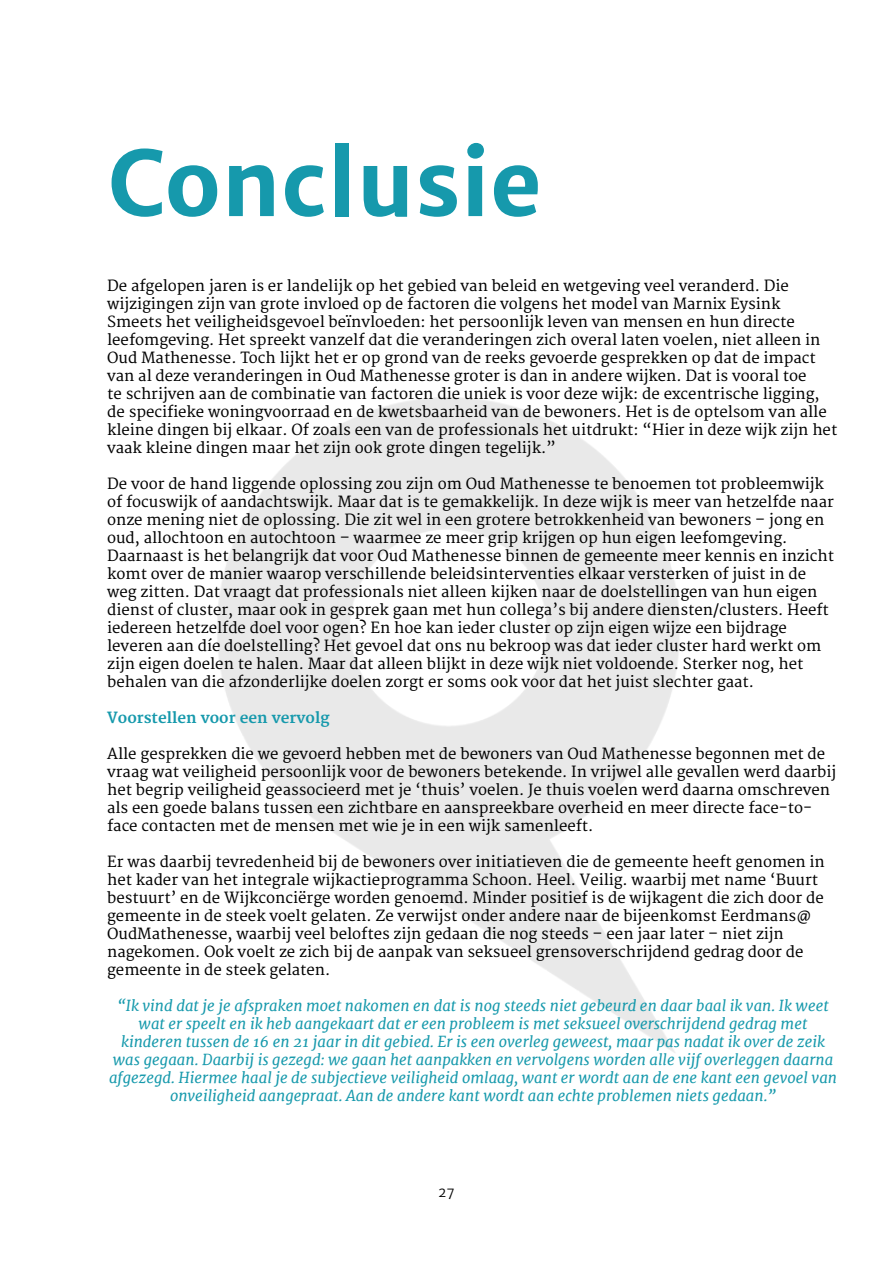
<style>
.page{position:relative;width:893px;height:1263px;background:#fff}
.page>*{position:absolute;margin:0;border:0;box-sizing:border-box;transform-origin:0 0}
.t1{font:700 90px "Merriweather Sans";color:#1699ac}
.t2{font:15px/18px "Merriweather";color:#000}
.t3{font:italic 15px/18px "Merriweather";color:#1699ac;text-align:center}
.t4{font:700 15px "Merriweather";color:#1699ac}
.t5{font:13.5px "Merriweather Sans";color:#000}
</style>
<div class="page">
<h1 class="t1" style="left:107px;top:128px;width:436px">Conclusie</h1>
<p class="t2" style="left:107px;top:277px;width:732px">De afgelopen jaren is er landelijk op het gebied van beleid en wetgeving veel veranderd. Die wijzigingen zijn van grote invloed op de factoren die volgens het model van Marnix Eysink Smeets het veiligheidsgevoel beïnvloeden: het persoonlijk leven van mensen en hun directe leefomgeving. Het spreekt vanzelf dat die veranderingen zich overal laten voelen, niet alleen in Oud Mathenesse. Toch lijkt het er op grond van de reeks gevoerde gesprekken op dat de impact van al deze veranderingen in Oud Mathenesse groter is dan in andere wijken. Dat is vooral toe<br>te schrijven aan de combinatie van factoren die uniek is voor deze wijk: de excentrische ligging, de specifieke woningvoorraad en de kwetsbaarheid van de bewoners. Het is de optelsom van alle kleine dingen bij elkaar. Of zoals een van de professionals het uitdrukt: “Hier in deze wijk zijn het vaak kleine dingen maar het zijn ook grote dingen tegelijk.”</p>
<p class="t2" style="left:107px;top:475px;width:728px">De voor de hand liggende oplossing zou zijn om Oud Mathenesse te benoemen tot probleemwijk of focuswijk of aandachtswijk. Maar dat is te gemakkelijk. In deze wijk is meer van hetzelfde naar onze mening niet de oplossing. Die zit wel in een grotere betrokkenheid van bewoners – jong en oud, allochtoon en autochtoon – waarmee ze meer grip krijgen op hun eigen leefomgeving.<br>Daarnaast is het belangrijk dat voor Oud Mathenesse binnen de gemeente meer kennis en inzicht komt over de manier waarop verschillende beleidsinterventies elkaar versterken of juist in de weg zitten. Dat vraagt dat professionals niet alleen kijken naar de doelstellingen van hun eigen dienst of cluster, maar ook in gesprek gaan met hun collega’s bij andere diensten/clusters. Heeft iedereen hetzelfde doel voor ogen? En hoe kan ieder cluster op zijn eigen wijze een bijdrage leveren aan díe doelstelling? Het gevoel dat ons nu bekroop was dat ieder cluster hard werkt om zijn eigen doelen te halen. Maar dat alleen blijkt in deze wijk niet voldoende. Sterker nog, het behalen van die afzonderlijke doelen zorgt er soms ook voor dat het juist slechter gaat.</p>
<p class="t4" style="left:107px;top:709px;width:224px">Voorstellen voor een vervolg</p>
<p class="t2" style="left:107px;top:745px;width:730px">Alle gesprekken die we gevoerd hebben met de bewoners van Oud Mathenesse begonnen met de vraag wat veiligheid persoonlijk voor de bewoners betekende. In vrijwel alle gevallen werd daarbij het begrip veiligheid geassocieerd met je ‘thuis’ voelen. Je thuis voelen werd daarna omschreven als een goede balans tussen een zichtbare en aanspreekbare overheid en meer directe face-to&shy;face contacten met de mensen met wie je in een wijk samenleeft.</p>
<p class="t2" style="left:107px;top:853px;width:719px">Er was daarbij tevredenheid bij de bewoners over initiatieven die de gemeente heeft genomen in het kader van het integrale wijkactieprogramma Schoon. Heel. Veilig. waarbij met name ‘Buurt bestuurt’ en de Wijkconciërge worden genoemd. Minder positief is de wijkagent die zich door de gemeente in de steek voelt gelaten. Ze verwijst onder andere naar de bijeenkomst Eerdmans@ OudMathenesse, waarbij veel beloftes zijn gedaan die nog steeds – een jaar later – niet zijn nagekomen. Ook voelt ze zich bij de aanpak van seksueel grensoverschrijdend gedrag door de gemeente in de steek gelaten.</p>
<p class="t3" style="left:109px;top:997px;width:730px">“Ik vind dat je je afspraken moet nakomen en dat is nog steeds niet gebeurd en daar baal ik van. Ik weet wat er speelt en ik heb aangekaart dat er een probleem is met seksueel overschrijdend gedrag met kinderen tussen de 16 en 21 jaar in dit gebied. Er is een overleg geweest, maar pas nadat ik over de zeik was gegaan. Daarbij is gezegd: we gaan het aanpakken en vervolgens worden alle vijf overleggen daarna afgezegd. Hiermee haal je de subjectieve veiligheid omlaag, want er wordt aan de ene kant een gevoel van onveiligheid aangepraat. Aan de andere kant wordt aan echte problemen niets gedaan.”</p>
<p class="t5" style="left:438px;top:1184px;width:18px">27</p>
</div>
